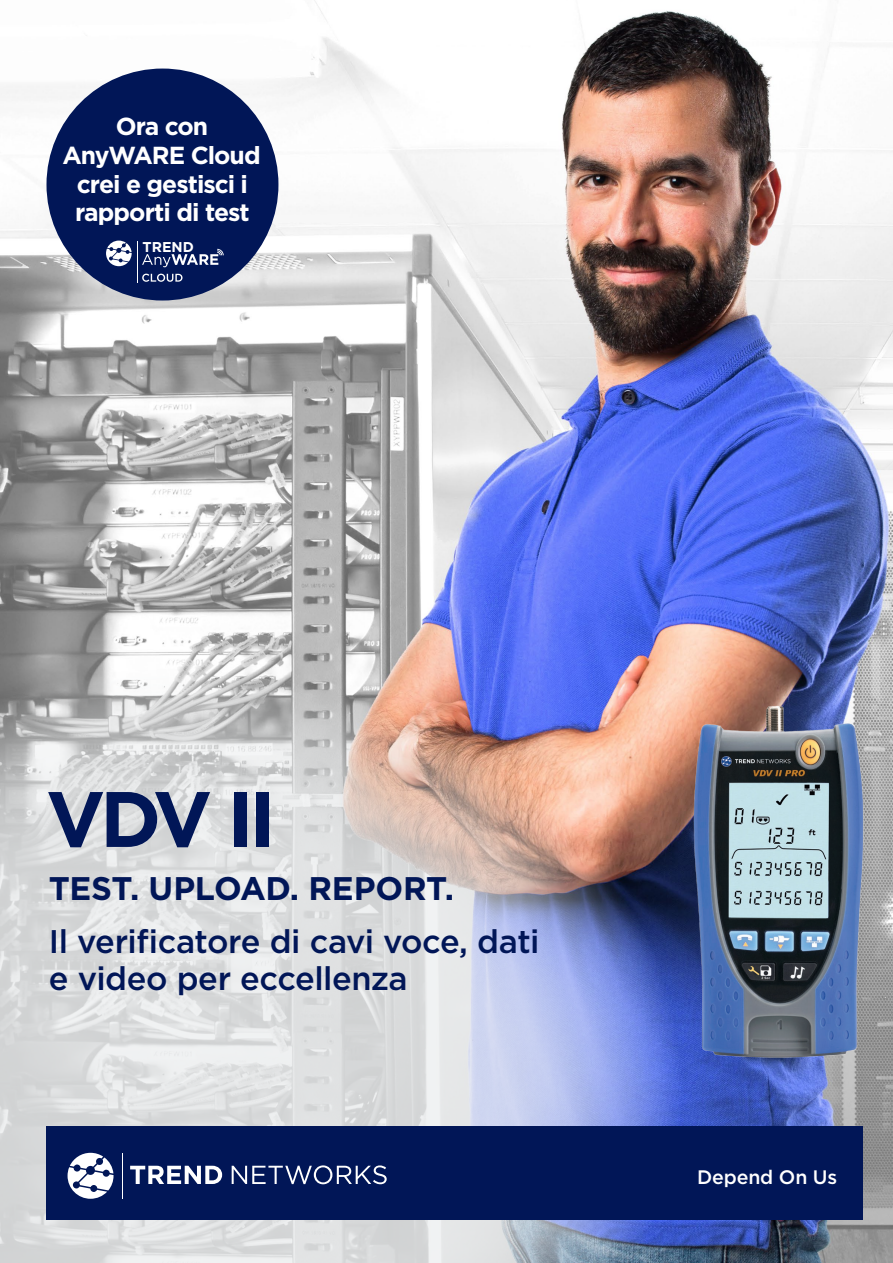
<style>
.page{position:relative;width:893px;height:1263px;background:#fff}
.page>*{position:absolute;margin:0;border:0;box-sizing:border-box;transform-origin:0 0}
.t1{font:700 78.45px "Gotham";color:#011657}
.t2{font:500 32.7px/37.5px "Gotham";letter-spacing:-.015em;color:#011657}
.t3{font:700 32.7px "Gotham";letter-spacing:-.01em;color:#011657}
.t4{font:700 24.6px/28.8px "Gotham";letter-spacing:-.04em;color:#fff;text-align:center}
.t5{font:500 19.5px "Gotham";letter-spacing:-.01em;color:#fff}
.t6{font:700 14.25px "Gotham";color:#fff}
</style>
<div class="page">
<img style="left:0;top:0;width:893px;height:1263px">
<img style="left:0;top:669px;width:682px;height:594px">
<img style="left:671px;top:672px;width:204px;height:417px">
<div style="left:46px;top:69px;width:232px;height:231px;background:#011657;border-radius:50%"></div>
<svg style="left:106px;top:241px;width:26px;height:25px"></svg>
<hr style="left:137px;top:241px;width:1px;height:42px;background:#fff">
<svg style="left:142px;top:249px;width:82px;height:18px"></svg>
<svg style="left:142px;top:274px;width:41px;height:8px"></svg>
<div style="left:46px;top:1126px;width:817px;height:94px;background:#011657"></div>
<svg style="left:68px;top:1153px;width:46px;height:46px"></svg>
<hr style="left:123px;top:1153px;width:1px;height:46px;background:#fff">
<svg style="left:130px;top:1166px;width:92px;height:18px"></svg>
<svg style="left:232px;top:1165px;width:155px;height:19px"></svg>
<p class="t4" style="left:62px;top:112px;width:200px">Ora con<br>AnyWARE Cloud crei e gestisci i rapporti di test</p>
<p class="t6" style="left:143px;top:237px;width:53px">TREND</p>
<p class="t1" style="left:46px;top:767px;width:231px">VDV II</p>
<p class="t3" style="left:49px;top:866px;width:407px">TEST. UPLOAD. REPORT.</p>
<p class="t2" style="left:49px;top:922px;width:492px">Il verificatore di cavi voce, dati e video per eccellenza</p>
<p class="t5" style="left:697px;top:1164px;width:142px">Depend On Us</p>
</div>
